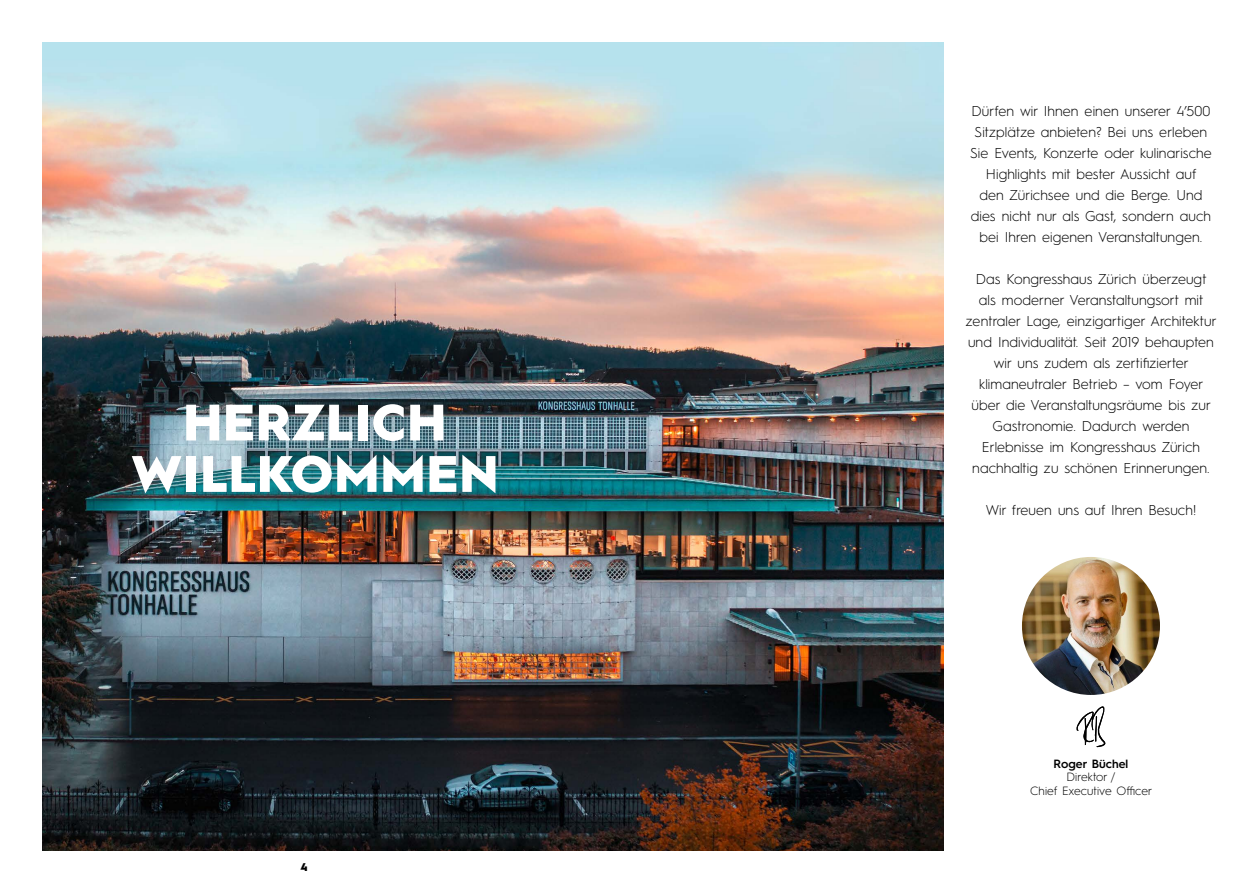
<style>
.page{position:relative;width:1259px;height:893px;background:#fff}
.page>*{position:absolute;margin:0;border:0;box-sizing:border-box;transform-origin:0 0}
.t1{font:900 51.3px/51.3px "Hurme Geometric Sans 1";letter-spacing:.02em;color:#fff;text-align:center}
.t2{font:300 14.25px/21px "Hurme Geometric Sans 1";letter-spacing:.005em;color:#000;text-align:center}
.t3{font:300 12px/13.5px "Hurme Geometric Sans 1";letter-spacing:.005em;color:#000;text-align:center}
.t4{font:600 12px "Hurme Geometric Sans 1";letter-spacing:.005em;color:#000}
.t5{font:900 11.25px "Hurme Geometric Sans 1";color:#000}
</style>
<div class="page">
<img style="left:1022px;top:557px;width:138px;height:138px;border-radius:69px">
<img style="left:43px;top:43px;width:900px;height:807px">
<svg style="left:1076px;top:706px;width:29px;height:41px"></svg>
<div style="left:108px;top:378px;width:413px;height:141px;background:#4d5551;opacity:.25"></div>
<h1 class="t1" style="left:131px;top:394px;width:369px">HERZLICH<br>WILLKOMMEN</h1>
<p class="t5" style="left:300px;top:859px;width:9px">4</p>
<p class="t2" style="left:970px;top:100px;width:243px">Dürfen wir Ihnen einen unserer 4’500<br>Sitzplätze anbieten? Bei uns erleben Sie Events, Konzerte oder kulinarische Highlights mit bester Aussicht auf<br>den Zürichsee und die Berge. Und dies nicht nur als Gast, sondern auch bei Ihren eigenen Veranstaltungen.</p>
<p class="t2" style="left:966px;top:268px;width:252px">Das Kongresshaus Zürich überzeugt als moderner Veranstaltungsort mit zentraler Lage, einzigartiger Architektur und Individualität. Seit 2019 behaupten wir uns zudem als zertifizierter klimaneutraler Betrieb – vom Foyer über die Veranstaltungsräume bis zur Gastronomie. Dadurch werden Erlebnisse im Kongresshaus Zürich nachhaltig zu schönen Erinnerungen.</p>
<p class="t2" style="left:985px;top:499px;width:212px">Wir freuen uns auf Ihren Besuch!</p>
<p class="t4" style="left:1053px;top:755px;width:76px">Roger Büchel</p>
<p class="t3" style="left:1030px;top:769px;width:124px">Direktor /<br>Chief Executive Officer</p>
</div>
